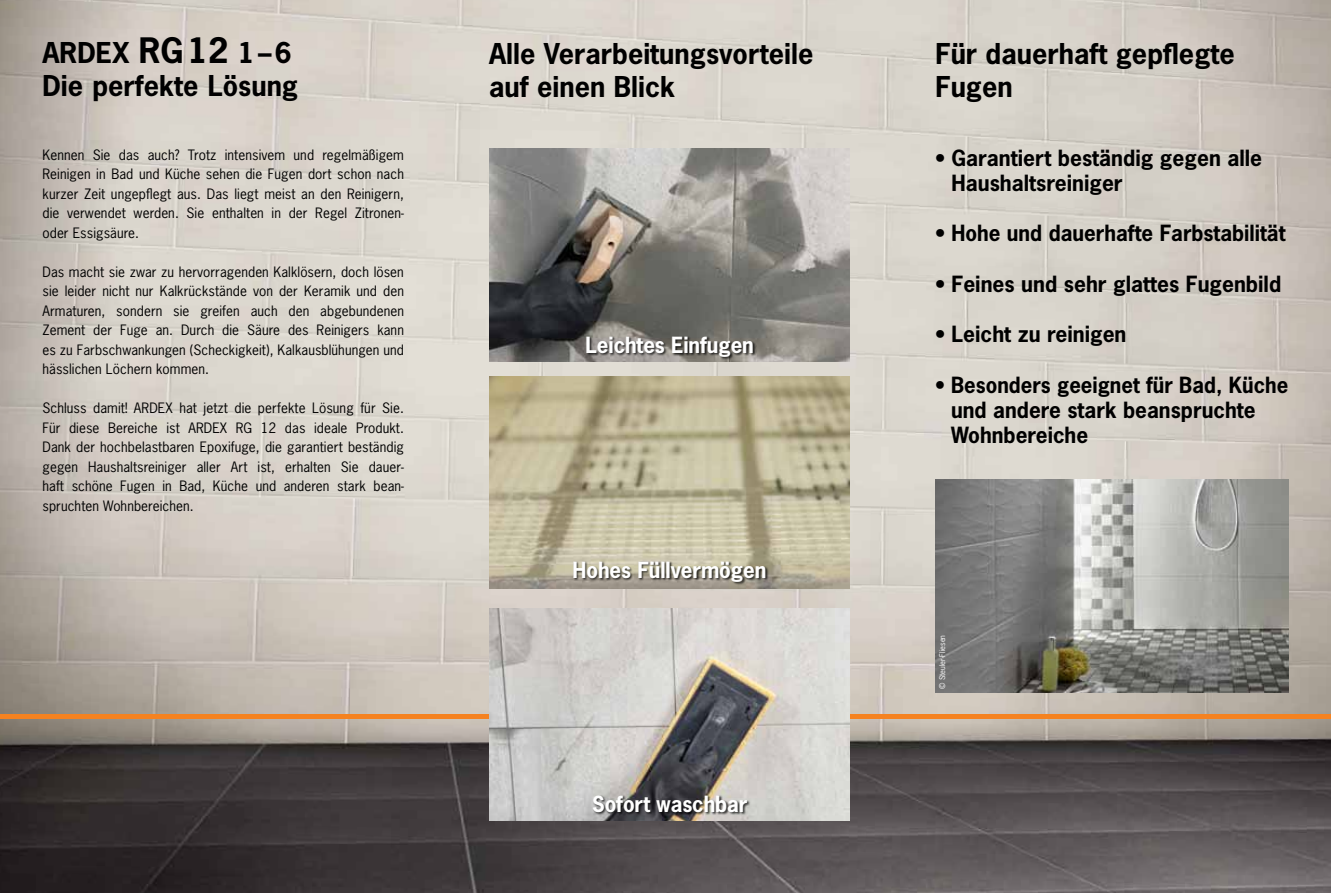
<style>
.page{position:relative;width:1331px;height:893px;background:#fff}
.page>*{position:absolute;margin:0;border:0;box-sizing:border-box;transform-origin:0 0}
.t1{font:700 27px/33px "News Gothic";color:#000}
.t2{font:700 27px/33px "News Gothic Std";color:#000}
.t3{font:700 21px/25.2px "News Gothic";color:#000}
.t4{font:700 21px "News Gothic";letter-spacing:-.005em;color:#fff}
.t5{font:13.5px/19.5px "News Gothic";letter-spacing:.005em;color:#000;text-align:justify}
.t6{font:7.5px "News Gothic";color:#fff}
.s1{font-size:33px}
</style>
<div class="page">
<img style="left:0;top:0;width:1331px;height:893px">
<img style="left:489px;top:149px;width:360px;height:212px">
<div style="left:587px;top:335px;width:169px;height:25px;background:#000;opacity:.75"></div>
<img style="left:489px;top:376px;width:360px;height:213px">
<div style="left:573px;top:561px;width:196px;height:24px;background:#000;opacity:.75"></div>
<div style="left:0;top:714px;width:1331px;height:5px;background:#f58220"></div>
<img style="left:489px;top:608px;width:360px;height:213px">
<div style="left:593px;top:794px;width:157px;height:21px;background:#000;opacity:.75"></div>
<img style="left:935px;top:480px;width:353px;height:212px">
<h1 class="t2" style="left:43px;top:36px;width:257px">ARDEX <span class="s1">RG12</span> 1–6<br>Die perfekte Lösung</h1>
<h1 class="t1" style="left:489px;top:37px;width:326px">Alle Verarbeitungsvorteile auf einen Blick</h1>
<p class="t5" style="left:43px;top:145px;width:363px">Kennen Sie das auch? Trotz intensivem und regelmäßigem Reinigen in Bad und Küche sehen die Fugen dort schon nach kurzer Zeit ungepflegt aus. Das liegt meist an den Reinigern, die verwendet werden. Sie enthalten in der Regel Zitronen&shy;oder Essigsäure.</p>
<p class="t5" style="left:43px;top:262px;width:363px">Das macht sie zwar zu hervorragenden Kalklösern, doch lösen sie leider nicht nur Kalkrückstände von der Keramik und den Armaturen, sondern sie greifen auch den abgebundenen Zement der Fuge an. Durch die Säure des Reinigers kann es zu Farbschwankungen (Scheckigkeit), Kalkausblühungen und hässlichen Löchern kommen.</p>
<p class="t5" style="left:43px;top:398px;width:363px">Schluss damit! ARDEX hat jetzt die perfekte Lösung für Sie.<br>Für diese Bereiche ist ARDEX RG 12 das ideale Produkt.<br>Dank der hochbelastbaren Epoxifuge, die garantiert beständig gegen Haushaltsreiniger aller Art ist, erhalten Sie dauer-- haft schöne Fugen in Bad, Küche und anderen stark bean&shy;spruchten Wohnbereichen.</p>
<h2 class="t4" style="left:586px;top:331px;width:170px">Leichtes Einfugen</h2>
<h2 class="t4" style="left:573px;top:557px;width:195px">Hohes Füllvermögen</h2>
<h2 class="t4" style="left:592px;top:790px;width:157px">Sofort waschbar</h2>
<h1 class="t1" style="left:935px;top:37px;width:301px">Für dauerhaft gepflegte<br>Fugen</h1>
<h2 class="t3" style="left:951px;top:145px;width:312px;text-indent:-16px">• Garantiert beständig gegen alle<br>Haushaltsreiniger</h2>
<h2 class="t3" style="left:935px;top:220px;width:352px">• Hohe und dauerhafte Farbstabilität</h2>
<h2 class="t3" style="left:935px;top:271px;width:347px">• Feines und sehr glattes Fugenbild</h2>
<h2 class="t3" style="left:935px;top:321px;width:192px">• Leicht zu reinigen</h2>
<h2 class="t3" style="left:951px;top:372px;width:339px;text-indent:-16px">• Besonders geeignet für Bad, Küche und andere stark beanspruchte<br>Wohnbereiche</h2>
<p class="t6" style="left:938px;top:689px;width:55px;rotate:-90deg">© Steuler-Fliesen</p>
</div>
